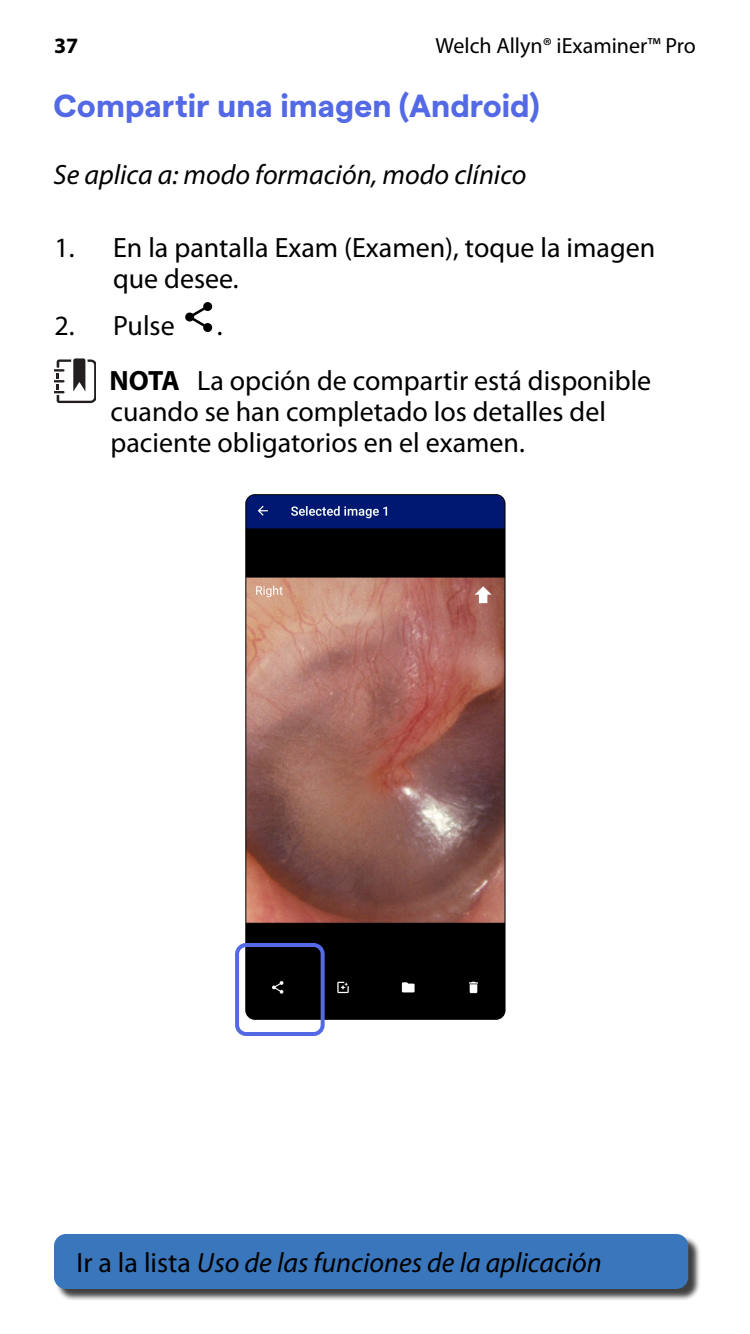
<style>
.page{position:relative;width:750px;height:1334px;background:#fff}
.page>*{position:absolute;margin:0;border:0;box-sizing:border-box;transform-origin:0 0}
.t1{font:700 32px "Matter";color:#5369e5}
.t2{font:28px/31px "Myriad Pro";color:#000}
.t3{font:italic 28px "Myriad Pro";color:#000}
.t4{font:22px "Myriad Pro";color:#000}
.t5{font:700 22px "Myriad Pro";color:#000}
.s1{font-weight:700}
.s2{font-style:normal}
</style>
<div class="page">
<div style="left:56px;top:1236px;width:645px;height:65px;background:#000;opacity:.75"></div>
<div style="left:54px;top:1234px;width:634px;height:55px;background:#3976bc;border-radius:12px"></div>
<svg style="left:185px;top:302px;width:27px;height:30px"></svg>
<svg style="left:55px;top:358px;width:41px;height:45px"></svg>
<img style="left:247px;top:496px;width:257px;height:522px">
<div style="left:245px;top:494px;width:261px;height:526px;border:1px solid #000;border-radius:9px"></div>
<div style="left:235px;top:943px;width:90px;height:93px;border:4px solid #5369e5;border-radius:9px"></div>
<p class="t5" style="left:54px;top:31px;width:26px">37</p>
<p class="t4" style="left:436px;top:32px;width:262px">Welch Allyn® iExaminer™ Pro</p>
<p class="t1" style="left:53px;top:82px;width:487px">Compartir una imagen (Android)</p>
<p class="t3" style="left:53px;top:157px;width:475px">Se aplica a: modo formación, modo clínico</p>
<p class="t2" style="left:113px;top:231px;width:544px;text-indent:-58px">1. En la pantalla Exam (Examen), toque la imagen que desee.</p>
<p class="t2" style="left:55px;top:310px;width:122px">2. Pulse</p>
<p class="t2" style="left:217px;top:310px;width:7px">.</p>
<p class="t2" style="left:110px;top:365px;width:543px"><span class="s1">NOTA</span> La opción de compartir está disponible cuando se han completado los detalles del paciente obligatorios en el examen.</p>
<p class="t3" style="left:76px;top:1245px;width:527px"><span class="s2">Ir a la lista</span> Uso de las funciones de la aplicación</p>
</div>
